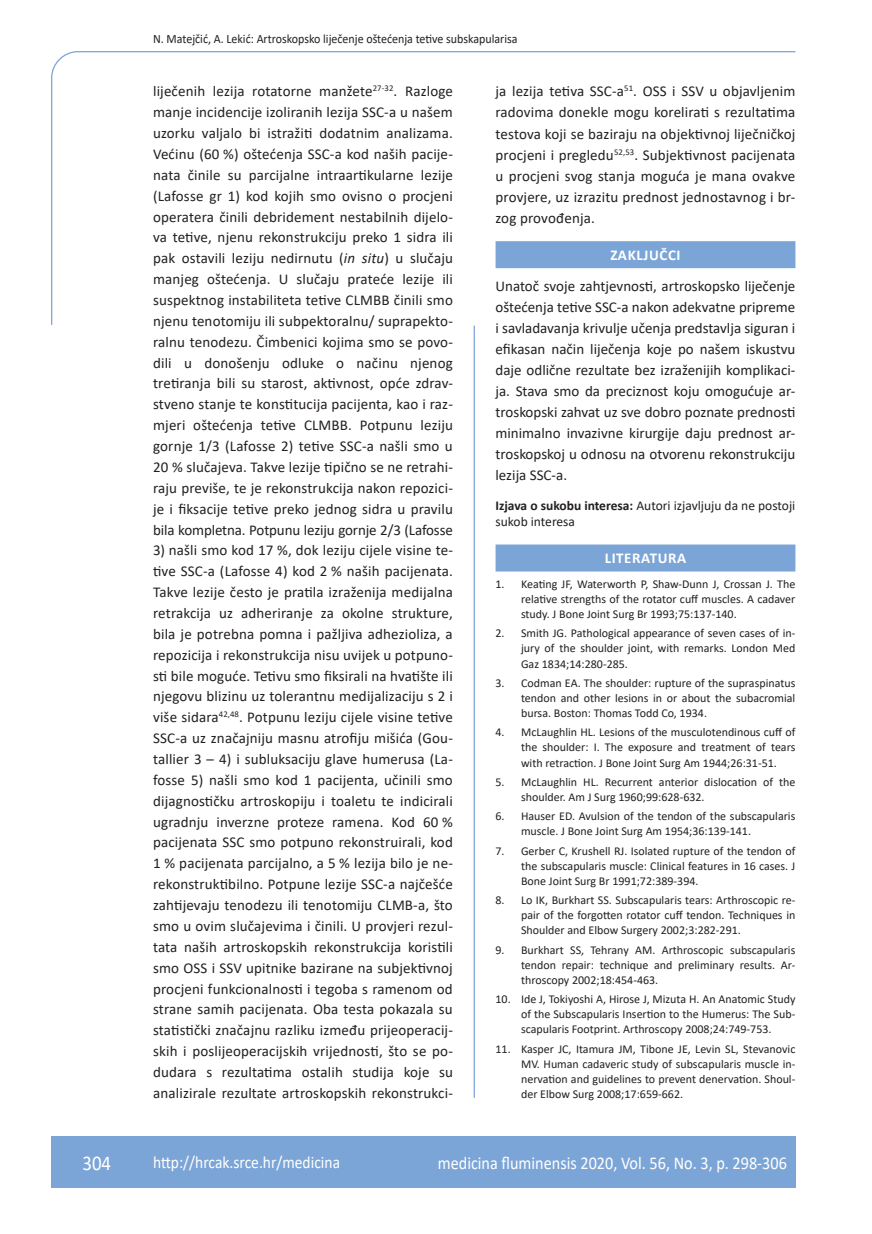
<style>
.page{position:relative;width:872px;height:1234px;background:#fff}
.page>*{position:absolute;margin:0;border:0;box-sizing:border-box;transform-origin:0 0}
.t1{font:21px "Calibri";color:#fff;scale:.9 1}
.t2{font:18px "Calibri";color:#fff;scale:.9 1}
.t3{font:17.25px "Calibri";color:#fff;scale:.9 1}
.osnovni_tekst{font:15px/20.9px "Calibri";color:#231f20;text-align:justify}
.naslov_ruler{font:700 15px "Calibri";letter-spacing:.04em;color:#fff}
.izjava{font:13.5px/16.5px "Calibri";color:#231f20}
.glava{font:12.75px "Calibri";color:#231f20;scale:.94 1}
.literatura{font:12px/15px "Calibri";color:#231f20;text-align:justify}
.s1{font-style:italic}
.s2{font-weight:700}
</style>
<div class="page">
<svg style="left:51px;top:51px;width:745px;height:274px"></svg>
<hr style="left:473px;top:325px;width:2px;height:772px;background:#7ca5d7">
<div style="left:51px;top:1135px;width:744px;height:51px;background:#7ca5d7"></div>
<div style="left:495px;top:241px;width:300px;height:27px;background:#7ca5d7"></div>
<div style="left:495px;top:544px;width:300px;height:27px;background:#7ca5d7"></div>
<p class="glava" style="left:153px;top:29px;width:389px">N. Matejčić, A. Lekić: Artroskopsko liječenje oštećenja tetive subskapularisa</p>
<p class="osnovni_tekst" style="left:153px;top:81px;width:301px">liječenih lezija rotatorne manžete<sup>27-32</sup>. Razloge manje incidencije izoliranih lezija SSC-a u našem uzorku valjalo bi istražiti dodatnim analizama.<br>Većinu (60 %) oštećenja SSC-a kod naših pacije&shy;nata činile su parcijalne intraartikularne lezije (Lafosse gr 1) kod kojih smo ovisno o procjeni operatera činili debridement nestabilnih dijelo&shy;va tetive, njenu rekonstrukciju preko 1 sidra ili pak ostavili leziju nedirnutu (<span class="s1">in situ</span>) u slučaju manjeg oštećenja. U slučaju prateće lezije ili suspektnog instabiliteta tetive CLMBB činili smo njenu tenotomiju ili subpektoralnu/ suprapekto&shy;ralnu tenodezu. Čimbenici kojima smo se povo&shy;dili u donošenju odluke o načinu njenog tretiranja bili su starost, aktivnost, opće zdrav&shy;stveno stanje te konstitucija pacijenta, kao i raz&shy;mjeri oštećenja tetive CLMBB. Potpunu leziju gornje 1/3 (Lafosse 2) tetive SSC-a našli smo u 20 % slučajeva. Takve lezije tipično se ne retrahi&shy;raju previše, te je rekonstrukcija nakon repozici&shy;je i fiksacije tetive preko jednog sidra u pravilu bila kompletna. Potpunu leziju gornje 2/3 (Lafosse</p>
<p class="osnovni_tekst" style="left:153px;top:539px;width:301px">3) našli smo kod 17 %, dok leziju cijele visine te&shy;tive SSC-a (Lafosse 4) kod 2 % naših pacijenata.<br>Takve lezije često je pratila izraženija medijalna retrakcija uz adheriranje za okolne strukture, bila je potrebna pomna i pažljiva adhezioliza, a repozicija i rekonstrukcija nisu uvijek u potpuno&shy;sti bile moguće. Tetivu smo fiksirali na hvatište ili njegovu blizinu uz tolerantnu medijalizaciju s 2 i više sidara<sup>42,48</sup>. Potpunu leziju cijele visine tetive SSC-a uz značajniju masnu atrofiju mišića (Gou&shy;tallier 3 – 4) i subluksaciju glave humerusa (La&shy;fosse 5) našli smo kod 1 pacijenta, učinili smo dijagnostičku artroskopiju i toaletu te indicirali ugradnju inverzne proteze ramena. Kod 60 % pacijenata SSC smo potpuno rekonstruirali, kod 1 % pacijenata parcijalno, a 5 % lezija bilo je ne&shy;rekonstruktibilno. Potpune lezije SSC-a najčešće zahtijevaju tenodezu ili tenotomiju CLMB-a, što smo u ovim slučajevima i činili. U provjeri rezul&shy;tata naših artroskopskih rekonstrukcija koristili smo OSS i SSV upitnike bazirane na subjektivnoj procjeni funkcionalnosti i tegoba s ramenom od strane samih pacijenata. Oba testa pokazala su statistički značajnu razliku između prijeoperacij&shy;skih i poslijeoperacijskih vrijednosti, što se po&shy;dudara s rezultatima ostalih studija koje su analizirale rezultate artroskopskih rekonstrukci-</p>
<p class="osnovni_tekst" style="left:495px;top:80px;width:301px">ja lezija tetiva SSC-a<sup>51</sup>. OSS i SSV u objavljenim radovima donekle mogu korelirati s rezultatima testova koji se baziraju na objektivnoj liječničkoj procjeni i pregledu<sup>52,53</sup>. Subjektivnost pacijenata u procjeni svog stanja moguća je mana ovakve provjere, uz izrazitu prednost jednostavnog i br&shy;zog provođenja.</p>
<p class="naslov_ruler" style="left:610px;top:244px;width:72px">ZAKLJUČCI</p>
<p class="osnovni_tekst" style="left:495px;top:274px;width:301px">Unatoč svoje zahtjevnosti, artroskopsko liječenje oštećenja tetive SSC-a nakon adekvatne pripreme i savladavanja krivulje učenja predstavlja siguran i efikasan način liječenja koje po našem iskustvu daje odlične rezultate bez izraženijih komplikaci&shy;ja. Stava smo da preciznost koju omogućuje ar&shy;troskopski zahvat uz sve dobro poznate prednosti minimalno invazivne kirurgije daju prednost ar&shy;troskopskoj u odnosu na otvorenu rekonstrukciju lezija SSC-a.</p>
<p class="izjava" style="left:495px;top:496px;width:301px"><span class="s2">Izjava o sukobu interesa:</span> Autori izjavljuju da ne postoji sukob interesa</p>
<p class="naslov_ruler" style="left:604px;top:547px;width:83px">LITERATURA</p>
<p class="literatura" style="left:521px;top:576px;width:276px;text-indent:-26px">1. Keating JF, Waterworth P, Shaw-Dunn J, Crossan J. The relative strengths of the rotator cuff muscles. A cadaver study. J Bone Joint Surg Br 1993;75:137-140.</p>
<p class="literatura" style="left:521px;top:625px;width:276px;text-indent:-26px">2. Smith JG. Pathological appearance of seven cases of in&shy;jury of the shoulder joint, with remarks. London Med Gaz 1834;14:280-285.</p>
<p class="literatura" style="left:521px;top:675px;width:276px;text-indent:-26px">3. Codman EA. The shoulder: rupture of the supraspinatus tendon and other lesions in or about the subacromial bursa. Boston: Thomas Todd Co, 1934.</p>
<p class="literatura" style="left:521px;top:724px;width:276px;text-indent:-26px">4. McLaughlin HL. Lesions of the musculotendinous cuff of the shoulder: I. The exposure and treatment of tears with retraction. J Bone Joint Surg Am 1944;26:31-51.</p>
<p class="literatura" style="left:521px;top:773px;width:276px;text-indent:-26px">5. McLaughlin HL. Recurrent anterior dislocation of the shoulder. Am J Surg 1960;99:628-632.</p>
<p class="literatura" style="left:521px;top:808px;width:276px;text-indent:-26px">6. Hauser ED. Avulsion of the tendon of the subscapularis muscle. J Bone Joint Surg Am 1954;36:139-141.</p>
<p class="literatura" style="left:521px;top:842px;width:276px;text-indent:-26px">7. Gerber C, Krushell RJ. Isolated rupture of the tendon of the subscapularis muscle: Clinical features in 16 cases. J Bone Joint Surg Br 1991;72:389-394.</p>
<p class="literatura" style="left:521px;top:892px;width:276px;text-indent:-26px">8. Lo IK, Burkhart SS. Subscapularis tears: Arthroscopic re&shy;pair of the forgotten rotator cuff tendon. Techniques in Shoulder and Elbow Surgery 2002;3:282-291.</p>
<p class="literatura" style="left:521px;top:941px;width:276px;text-indent:-26px">9. Burkhart SS, Tehrany AM. Arthroscopic subscapularis tendon repair: technique and preliminary results. Ar&shy;throscopy 2002;18:454-463.</p>
<p class="literatura" style="left:521px;top:991px;width:276px;text-indent:-26px">10. Ide J, Tokiyoshi A, Hirose J, Mizuta H. An Anatomic Study of the Subscapularis Insertion to the Humerus: The Sub&shy;scapularis Footprint. Arthroscopy 2008;24:749-753.</p>
<p class="literatura" style="left:521px;top:1040px;width:276px;text-indent:-26px">11. Kasper JC, Itamura JM, Tibone JE, Levin SL, Stevanovic MV. Human cadaveric study of subscapularis muscle in&shy;nervation and guidelines to prevent denervation. Shoul&shy;der Elbow Surg 2008;17:659-662.</p>
<p class="t1" style="left:82px;top:1147px;width:33px">304</p>
<p class="t3" style="left:153px;top:1149px;width:209px">http://hrcak.srce.hr/medicina</p>
<p class="t2" style="left:438px;top:1149px;width:389px">medicina fluminensis 2020, Vol. 56, No. 3, p. 298-306</p>
</div>
